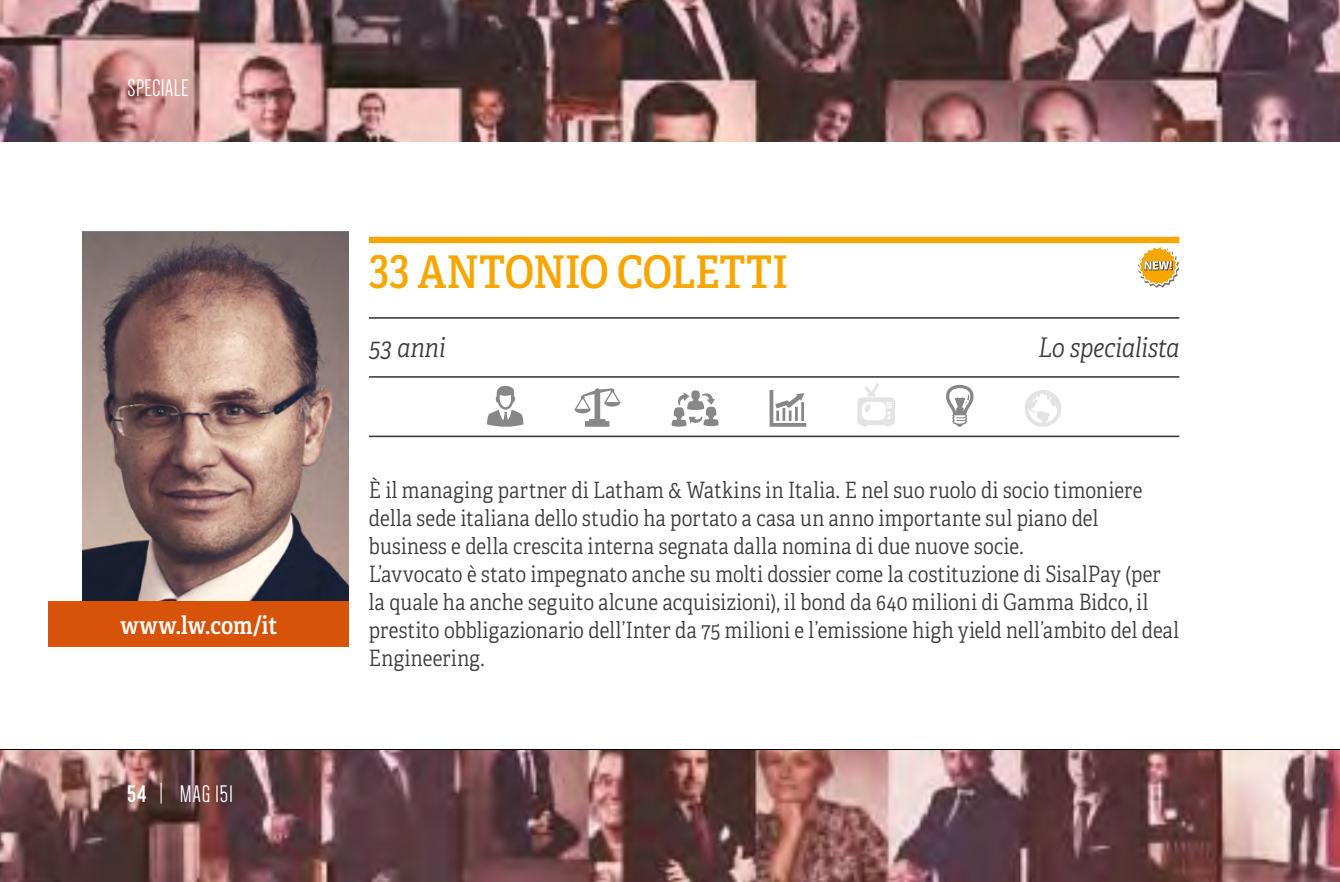
<style>
.page{position:relative;width:1340px;height:882px;background:#fff}
.page>*{position:absolute;margin:0;border:0;box-sizing:border-box;transform-origin:0 0}
.t1{font:45px "Adelle Condensed Sb";letter-spacing:-.005em;color:#f7a600}
.t2{font:italic 27px "Adelle Condensed Lt";color:#3c3c3b}
.t3{font:24.75px "Dense";letter-spacing:.02em;color:#fff}
.t4{font:24.75px "Adelle Condensed Sb";color:#fff}
.t5{font:22.5px/28.1px "Adelle Condensed Lt";letter-spacing:.01em;color:#3c3c3b}
.s1{font-weight:700}
</style>
<div class="page">
<img style="left:0;top:0;width:1339px;height:142px">
<img style="left:0;top:751px;width:1339px;height:131px">
<div style="left:369px;top:237px;width:810px;height:6px;background:#f7a600"></div>
<hr style="left:369px;top:317px;width:810px;height:2px;background:#3c3c3b">
<hr style="left:369px;top:376px;width:810px;height:2px;background:#3c3c3b">
<hr style="left:369px;top:435px;width:810px;height:2px;background:#3c3c3b">
<svg style="left:1138px;top:246px;width:41px;height:42px"></svg>
<svg style="left:574px;top:388px;width:46px;height:39px"></svg>
<svg style="left:487px;top:385px;width:36px;height:42px"></svg>
<svg style="left:857px;top:383px;width:38px;height:44px"></svg>
<svg style="left:769px;top:390px;width:37px;height:37px"></svg>
<svg style="left:671px;top:390px;width:47px;height:37px"></svg>
<svg style="left:1024px;top:390px;width:37px;height:37px"></svg>
<svg style="left:946px;top:385px;width:28px;height:42px"></svg>
<img style="left:82px;top:231px;width:267px;height:370px">
<div style="left:49px;top:601px;width:300px;height:46px;background:#d8530a"></div>
<p class="t3" style="left:128px;top:75px;width:62px">SPECIALE</p>
<p class="t4" style="left:120px;top:607px;width:158px">www.lw.com/it</p>
<p class="t3" style="left:128px;top:781px;width:107px"><span class="s1">54</span> | MAG 151</p>
<h1 class="t1" style="left:369px;top:239px;width:420px">33 ANTONIO COLETTI</h1>
<p class="t2" style="left:369px;top:328px;width:78px">53 anni</p>
<p class="t2" style="left:1038px;top:328px;width:143px">Lo specialista</p>
<p class="t5" style="left:369px;top:475px;width:811px">È il managing partner di Latham &amp; Watkins in Italia. E nel suo ruolo di socio timoniere della sede italiana dello studio ha portato a casa un anno importante sul piano del business e della crescita interna segnata dalla nomina di due nuove socie.<br>L’avvocato è stato impegnato anche su molti dossier come la costituzione di SisalPay (per la quale ha anche seguito alcune acquisizioni), il bond da 640 milioni di Gamma Bidco, il prestito obbligazionario dell’Inter da 75 milioni e l’emissione high yield nell’ambito del deal Engineering.</p>
</div>
